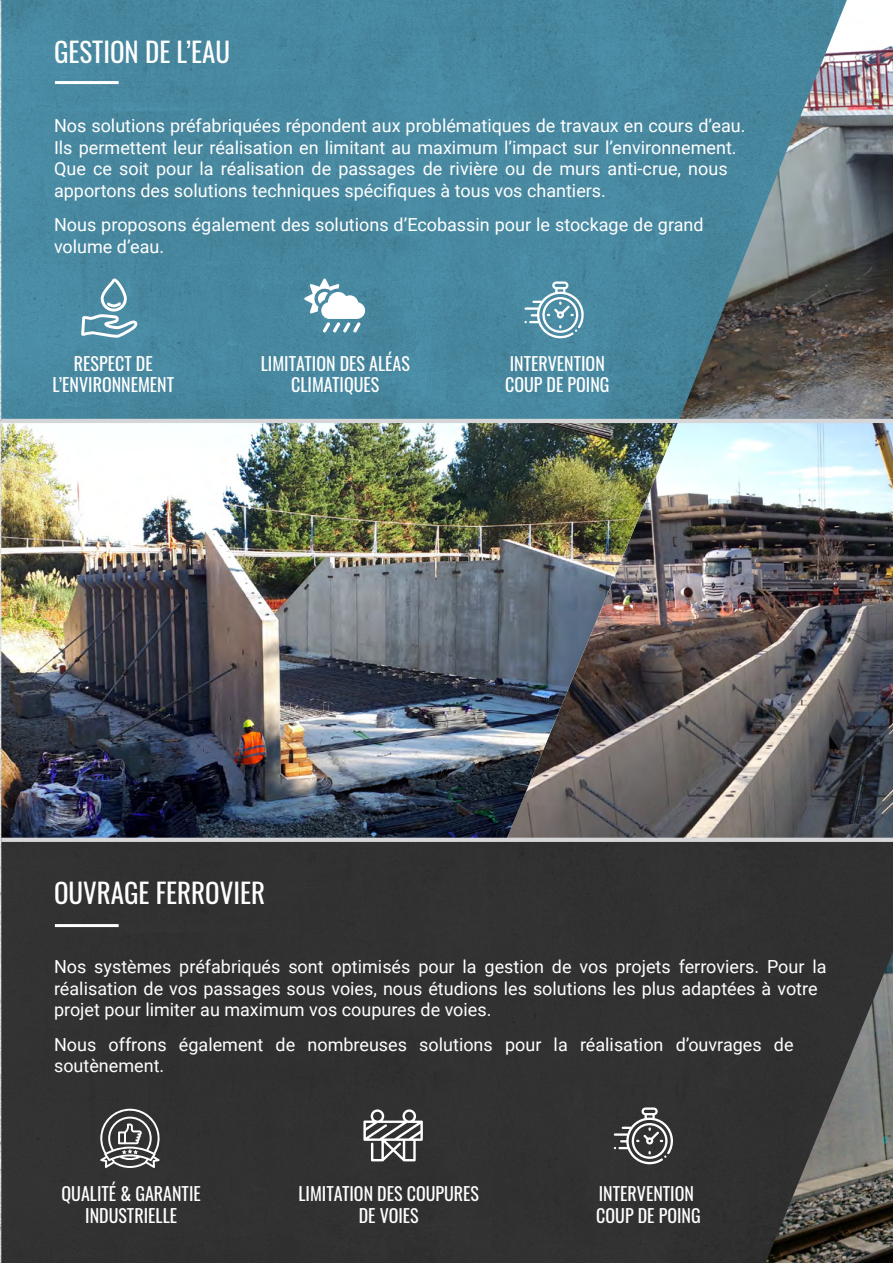
<style>
.page{position:relative;width:893px;height:1263px;background:#fff}
.page>*{position:absolute;margin:0;border:0;box-sizing:border-box;transform-origin:0 0}
.t1{font:27px "Oswald";color:#fff}
.t2{font:18px/21.6px "Roboto";color:#fff}
.t3{font:18px/21.6px "Oswald";color:#fff;text-align:center}
</style>
<div class="page">
<img style="left:847px;top:46px;width:46px;height:373px">
<img style="left:678px;top:423px;width:215px;height:415px">
<img style="left:1px;top:423px;width:677px;height:415px">
<img style="left:1px;top:0;width:846px;height:419px">
<hr style="left:55px;top:81px;width:64px;height:3px;background:#fff">
<svg style="left:524px;top:281px;width:60px;height:57px"></svg>
<svg style="left:81px;top:278px;width:57px;height:60px"></svg>
<div style="left:1px;top:842px;width:892px;height:421px;background:#313131"></div>
<hr style="left:55px;top:924px;width:64px;height:3px;background:#fff">
<svg style="left:614px;top:1107px;width:59px;height:57px"></svg>
<svg style="left:100px;top:1108px;width:60px;height:60px"></svg>
<hr style="left:1px;top:419px;width:892px;height:4px;background:#d6d6d9">
<hr style="left:1px;top:838px;width:892px;height:4px;background:#d6d6d9">
<svg style="left:363px;top:1109px;width:60px;height:52px"></svg>
<div style="left:304px;top:278px;width:61px;height:54px;background:#4889a0"></div>
<h1 class="t1" style="left:54px;top:28px;width:178px">GESTION DE L’EAU</h1>
<p class="t2" style="left:54px;top:114px;width:693px">Nos solutions préfabriquées répondent aux problématiques de travaux en cours d’eau.<br>Ils permettent leur réalisation en limitant au maximum l’impact sur l’environnement.<br>Que ce soit pour la réalisation de passages de rivière ou de murs anti-crue, nous apportons des solutions techniques spécifiques à tous vos chantiers.</p>
<p class="t2" style="left:54px;top:213px;width:651px">Nous proposons également des solutions d’Ecobassin pour le stockage de grand volume d’eau.</p>
<p class="t3" style="left:52px;top:351px;width:123px">RESPECT DE<br>L’ENVIRONNEMENT</p>
<p class="t3" style="left:261px;top:351px;width:151px">LIMITATION DES ALÉAS<br>CLIMATIQUES</p>
<p class="t3" style="left:505px;top:351px;width:106px;text-align:left">INTERVENTION<br>COUP DE POING</p>
<h1 class="t1" style="left:54px;top:869px;width:213px">OUVRAGE FERROVIER</h1>
<p class="t2" style="left:54px;top:955px;width:774px">Nos systèmes préfabriqués sont optimisés pour la gestion de vos projets ferroviers. Pour la réalisation de vos passages sous voies, nous étudions les solutions les plus adaptées à votre projet pour limiter au maximum vos coupures de voies.</p>
<p class="t2" style="left:54px;top:1033px;width:741px">Nous offrons également de nombreuses solutions pour la réalisation d’ouvrages de soutènement.</p>
<p class="t3" style="left:62px;top:1181px;width:141px">QUALITÉ &amp; GARANTIE<br>INDUSTRIELLE</p>
<p class="t3" style="left:298px;top:1181px;width:182px">LIMITATION DES COUPURES<br>DE VOIES</p>
<p class="t3" style="left:596px;top:1181px;width:106px;text-align:left">INTERVENTION<br>COUP DE POING</p>
</div>
